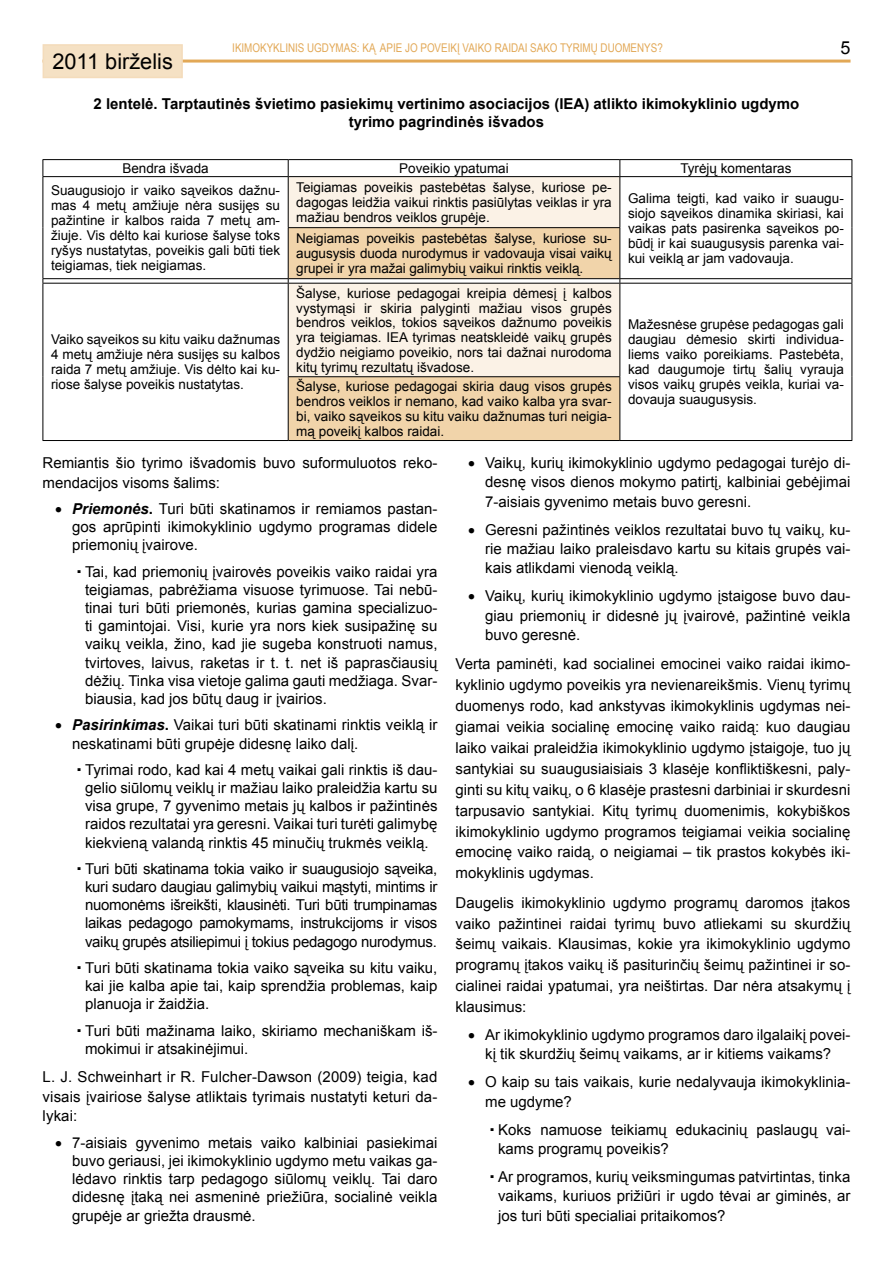
<style>
.page{position:relative;width:893px;height:1263px;background:#fff}
.page>*{position:absolute;margin:0;border:0;box-sizing:border-box;transform-origin:0 0}
.t1{font:21.75px "Arial";color:#000}
.t2{font:18px "Arial";color:#000}
.t3{font:15px/18.1px "Arial";color:#000;text-align:justify}
.t4{font:700 15px/18px "Arial";color:#000;text-align:center}
.t5{font:13.5px/15px "Arial";color:#000;text-align:justify}
.t6{font:12px "Arial Narrow";color:#e2a856}
.s1{font-weight:700;font-style:italic}
.s2{font-weight:700}
</style>
<div class="page">
<hr style="left:43px;top:60px;width:807px;height:3px;background:#e2a856">
<div style="left:43px;top:44px;width:140px;height:34px;background:#f5e1c4"></div>
<div style="left:289px;top:177px;width:330px;height:50px;background:#fbf2e6"></div>
<svg style="left:289px;top:228px;width:330px;height:212px;background:#f4e0c5"></svg>
<hr style="left:43px;top:159px;width:245px;height:1px;background:#000">
<svg style="left:43px;top:160px;width:1px;height:16px"></svg>
<hr style="left:288px;top:159px;width:332px;height:1px;background:#000">
<svg style="left:288px;top:160px;width:1px;height:16px"></svg>
<hr style="left:620px;top:159px;width:232px;height:1px;background:#000">
<svg style="left:619px;top:160px;width:1px;height:16px"></svg>
<svg style="left:851px;top:160px;width:1px;height:16px"></svg>
<hr style="left:43px;top:176px;width:245px;height:1px;background:#000">
<hr style="left:43px;top:177px;width:1px;height:51px;background:#000">
<hr style="left:288px;top:177px;width:1px;height:50px;background:#000">
<hr style="left:620px;top:176px;width:232px;height:1px;background:#000">
<hr style="left:619px;top:177px;width:1px;height:50px;background:#000">
<hr style="left:851px;top:177px;width:1px;height:51px;background:#000">
<hr style="left:43px;top:228px;width:1px;height:50px;background:#000">
<hr style="left:288px;top:228px;width:1px;height:50px;background:#000">
<hr style="left:619px;top:228px;width:1px;height:50px;background:#000">
<hr style="left:851px;top:228px;width:1px;height:50px;background:#000">
<hr style="left:43px;top:278px;width:245px;height:1px;background:#000">
<hr style="left:288px;top:278px;width:332px;height:1px;background:#000">
<hr style="left:620px;top:278px;width:232px;height:1px;background:#000">
<hr style="left:43px;top:283px;width:245px;height:1px;background:#000">
<hr style="left:43px;top:284px;width:1px;height:93px;background:#000">
<hr style="left:288px;top:284px;width:1px;height:92px;background:#000">
<hr style="left:620px;top:283px;width:232px;height:1px;background:#000">
<hr style="left:619px;top:284px;width:1px;height:92px;background:#000">
<hr style="left:851px;top:284px;width:1px;height:93px;background:#000">
<hr style="left:43px;top:377px;width:1px;height:63px;background:#000">
<hr style="left:288px;top:377px;width:1px;height:63px;background:#000">
<hr style="left:619px;top:377px;width:1px;height:63px;background:#000">
<hr style="left:851px;top:377px;width:1px;height:63px;background:#000">
<hr style="left:43px;top:440px;width:245px;height:1px;background:#000">
<hr style="left:288px;top:440px;width:332px;height:1px;background:#000">
<hr style="left:620px;top:440px;width:232px;height:1px;background:#000">
<hr style="left:288px;top:176px;width:332px;height:1px;background:#000">
<hr style="left:288px;top:227px;width:332px;height:1px;background:#000">
<hr style="left:288px;top:283px;width:332px;height:1px;background:#000">
<hr style="left:288px;top:376px;width:332px;height:1px;background:#000">
<h1 class="t1" style="left:52px;top:47px;width:122px">2011 birželis</h1>
<p class="t6" style="left:232px;top:39px;width:432px">IKIMOKYKLINIS UGDYMAS: KĄ APIE JO POVEIKĮ VAIKO RAIDAI SAKO TYRIMŲ DUOMENYS?</p>
<p class="t2" style="left:840px;top:36px;width:12px">5</p>
<p class="t4" style="left:94px;top:95px;width:707px">2 lentelė. Tarptautinės švietimo pasiekimų vertinimo asociacijos (IEA) atlikto ikimokyklinio ugdymo tyrimo pagrindinės išvados</p>
<p class="t5" style="left:122px;top:161px;width:88px">Bendra išvada</p>
<p class="t5" style="left:399px;top:161px;width:111px">Poveikio ypatumai</p>
<p class="t5" style="left:680px;top:161px;width:113px">Tyrėjų komentaras</p>
<p class="t5" style="left:51px;top:183px;width:231px">Suaugusiojo ir vaiko sąveikos dažnu&shy;mas 4 metų amžiuje nėra susijęs su pažintine ir kalbos raida 7 metų am&shy;žiuje. Vis dėlto kai kuriose šalyse toks ryšys nustatytas, poveikis gali būti tiek teigiamas, tiek neigiamas.</p>
<p class="t5" style="left:296px;top:180px;width:317px">Teigiamas poveikis pastebėtas šalyse, kuriose pe&shy;dagogas leidžia vaikui rinktis pasiūlytas veiklas ir yra mažiau bendros veiklos grupėje.</p>
<p class="t5" style="left:628px;top:190px;width:217px">Galima teigti, kad vaiko ir suaugu&shy;siojo sąveikos dinamika skiriasi, kai vaikas pats pasirenka sąveikos po&shy;būdį ir kai suaugusysis parenka vai&shy;kui veiklą ar jam vadovauja.</p>
<p class="t5" style="left:296px;top:231px;width:318px">Neigiamas poveikis pastebėtas šalyse, kuriose su&shy;augusysis duoda nurodymus ir vadovauja visai vaikų grupei ir yra mažai galimybių vaikui rinktis veiklą.</p>
<p class="t5" style="left:51px;top:332px;width:231px">Vaiko sąveikos su kitu vaiku dažnumas 4 metų amžiuje nėra susijęs su kalbos raida 7 metų amžiuje. Vis dėlto kai ku&shy;riose šalyse poveikis nustatytas.</p>
<p class="t5" style="left:296px;top:286px;width:317px">Šalyse, kuriose pedagogai kreipia dėmesį į kalbos vystymąsi ir skiria palyginti mažiau visos grupės bendros veiklos, tokios sąveikos dažnumo poveikis yra teigiamas. IEA tyrimas neatskleidė vaikų grupės dydžio neigiamo poveikio, nors tai dažnai nurodoma kitų tyrimų rezultatų išvadose.</p>
<p class="t5" style="left:296px;top:379px;width:317px">Šalyse, kuriose pedagogai skiria daug visos grupės bendros veiklos ir nemano, kad vaiko kalba yra svar&shy;bi, vaiko sąveikos su kitu vaiku dažnumas turi neigia&shy;mą poveikį kalbos raidai.</p>
<p class="t5" style="left:628px;top:317px;width:217px">Mažesnėse grupėse pedagogas gali daugiau dėmesio skirti individua&shy;liems vaiko poreikiams. Pastebėta, kad daugumoje tirtų šalių vyrauja visos vaikų grupės veikla, kuriai va&shy;dovauja suaugusysis.</p>
<p class="t3" style="left:43px;top:453px;width:396px;line-height:19.6px">Remiantis šio tyrimo išvadomis buvo suformuluotos reko&shy;mendacijos visoms šalims:</p>
<p class="t3" style="left:72px;top:500px;width:367px;text-indent:-17px">• <span class="s1">Priemonės</span><span class="s2">.</span> Turi būti skatinamos ir remiamos pastan&shy;gos aprūpinti ikimokyklinio ugdymo programas didele priemonių įvairove.</p>
<p class="t3" style="left:85px;top:563px;width:355px">Tai, kad priemonių įvairovės poveikis vaiko raidai yra teigiamas, pabrėžiama visuose tyrimuose. Tai nebū&shy;tinai turi būti priemonės, kurias gamina specializuo&shy;ti gamintojai. Visi, kurie yra nors kiek susipažinę su vaikų veikla, žino, kad jie sugeba konstruoti namus, tvirtoves, laivus, raketas ir t. t. net iš paprasčiausių dėžių. Tinka visa vietoje galima gauti medžiaga. Svar&shy;biausia, kad jos būtų daug ir įvairios.</p>
<p class="t3" style="left:72px;top:716px;width:367px;text-indent:-17px">• <span class="s1">Pasirinkimas</span><span class="s2">.</span> Vaikai turi būti skatinami rinktis veiklą ir neskatinami būti grupėje didesnę laiko dalį.</p>
<p class="t3" style="left:85px;top:761px;width:354px">Tyrimai rodo, kad kai 4 metų vaikai gali rinktis iš dau&shy;gelio siūlomų veiklų ir mažiau laiko praleidžia kartu su visa grupe, 7 gyvenimo metais jų kalbos ir pažintinės raidos rezultatai yra geresni. Vaikai turi turėti galimybę kiekvieną valandą rinktis 45 minučių trukmės veiklą.</p>
<p class="t3" style="left:85px;top:860px;width:354px">Turi būti skatinama tokia vaiko ir suaugusiojo sąveika, kuri sudaro daugiau galimybių vaikui mąstyti, mintims ir nuomonėms išreikšti, klausinėti. Turi būti trumpinamas laikas pedagogo pamokymams, instrukcijoms ir visos vaikų grupės atsiliepimui į tokius pedagogo nurodymus.</p>
<p class="t3" style="left:85px;top:959px;width:354px">Turi būti skatinama tokia vaiko sąveika su kitu vaiku, kai jie kalba apie tai, kaip sprendžia problemas, kaip planuoja ir žaidžia.</p>
<p class="t3" style="left:85px;top:1022px;width:354px">Turi būti mažinama laiko, skiriamo mechaniškam iš&shy;mokimui ir atsakinėjimui.</p>
<p class="t3" style="left:43px;top:1067px;width:396px;line-height:19.6px">L. J. Schweinhart ir R. Fulcher-Dawson (2009) teigia, kad visais įvairiose šalyse atliktais tyrimais nustatyti keturi da&shy;lykai:</p>
<p class="t3" style="left:72px;top:1134px;width:367px;text-indent:-17px">• 7-aisiais gyvenimo metais vaiko kalbiniai pasiekimai buvo geriausi, jei ikimokyklinio ugdymo metu vaikas ga&shy;lėdavo rinktis tarp pedagogo siūlomų veiklų. Tai daro didesnę įtaką nei asmeninė priežiūra, socialinė veikla grupėje ar griežta drausmė.</p>
<p class="t3" style="left:485px;top:453px;width:367px;line-height:19.4px;text-indent:-17px">• Vaikų, kurių ikimokyklinio ugdymo pedagogai turėjo di&shy;desnę visos dienos mokymo patirtį, kalbiniai gebėjimai 7-aisiais gyvenimo metais buvo geresni.</p>
<p class="t3" style="left:485px;top:520px;width:367px;line-height:19.4px;text-indent:-17px">• Geresni pažintinės veiklos rezultatai buvo tų vaikų, ku&shy;rie mažiau laiko praleisdavo kartu su kitais grupės vai&shy;kais atlikdami vienodą veiklą.</p>
<p class="t3" style="left:485px;top:586px;width:367px;line-height:19.4px;text-indent:-17px">• Vaikų, kurių ikimokyklinio ugdymo įstaigose buvo dau&shy;giau priemonių ir didesnė jų įvairovė, pažintinė veikla buvo geresnė.</p>
<p class="t3" style="left:455px;top:654px;width:397px;line-height:20.9px">Verta paminėti, kad socialinei emocinei vaiko raidai ikimo&shy;kyklinio ugdymo poveikis yra nevienareikšmis. Vienų tyrimų duomenys rodo, kad ankstyvas ikimokyklinis ugdymas nei&shy;giamai veikia socialinę emocinę vaiko raidą: kuo daugiau laiko vaikai praleidžia ikimokyklinio ugdymo įstaigoje, tuo jų santykiai su suaugusiaisiais 3 klasėje konfliktiškesni, paly&shy;ginti su kitų vaikų, o 6 klasėje prastesni darbiniai ir skurdesni tarpusavio santykiai. Kitų tyrimų duomenimis, kokybiškos ikimokyklinio ugdymo programos teigiamai veikia socialinę emocinę vaiko raidą, o neigiamai – tik prastos kokybės iki&shy;mokyklinis ugdymas.</p>
<p class="t3" style="left:455px;top:892px;width:397px;line-height:20.9px">Daugelis ikimokyklinio ugdymo programų daromos įtakos vaiko pažintinei raidai tyrimų buvo atliekami su skurdžių šeimų vaikais. Klausimas, kokie yra ikimokyklinio ugdymo programų įtakos vaikų iš pasiturinčių šeimų pažintinei ir so&shy;cialinei raidai ypatumai, yra neištirtas. Dar nėra atsakymų į klausimus:</p>
<p class="t3" style="left:468px;top:1025px;width:384px;line-height:19.4px;text-align:center">• Ar ikimokyklinio ugdymo programos daro ilgalaikį povei&shy;kį tik skurdžių šeimų vaikams, ar ir kitiems vaikams?</p>
<p class="t3" style="left:485px;top:1072px;width:367px;line-height:19.4px;text-indent:-17px">• O kaip su tais vaikais, kurie nedalyvauja ikimokyklinia&shy;me ugdyme?</p>
<p class="t3" style="left:498px;top:1120px;width:354px;line-height:19.4px">Koks namuose teikiamų edukacinių paslaugų vai&shy;kams programų poveikis?</p>
<p class="t3" style="left:498px;top:1167px;width:354px;line-height:19.4px">Ar programos, kurių veiksmingumas patvirtintas, tinka vaikams, kuriuos prižiūri ir ugdo tėvai ar giminės, ar jos turi būti specialiai pritaikomos?</p>
</div>
